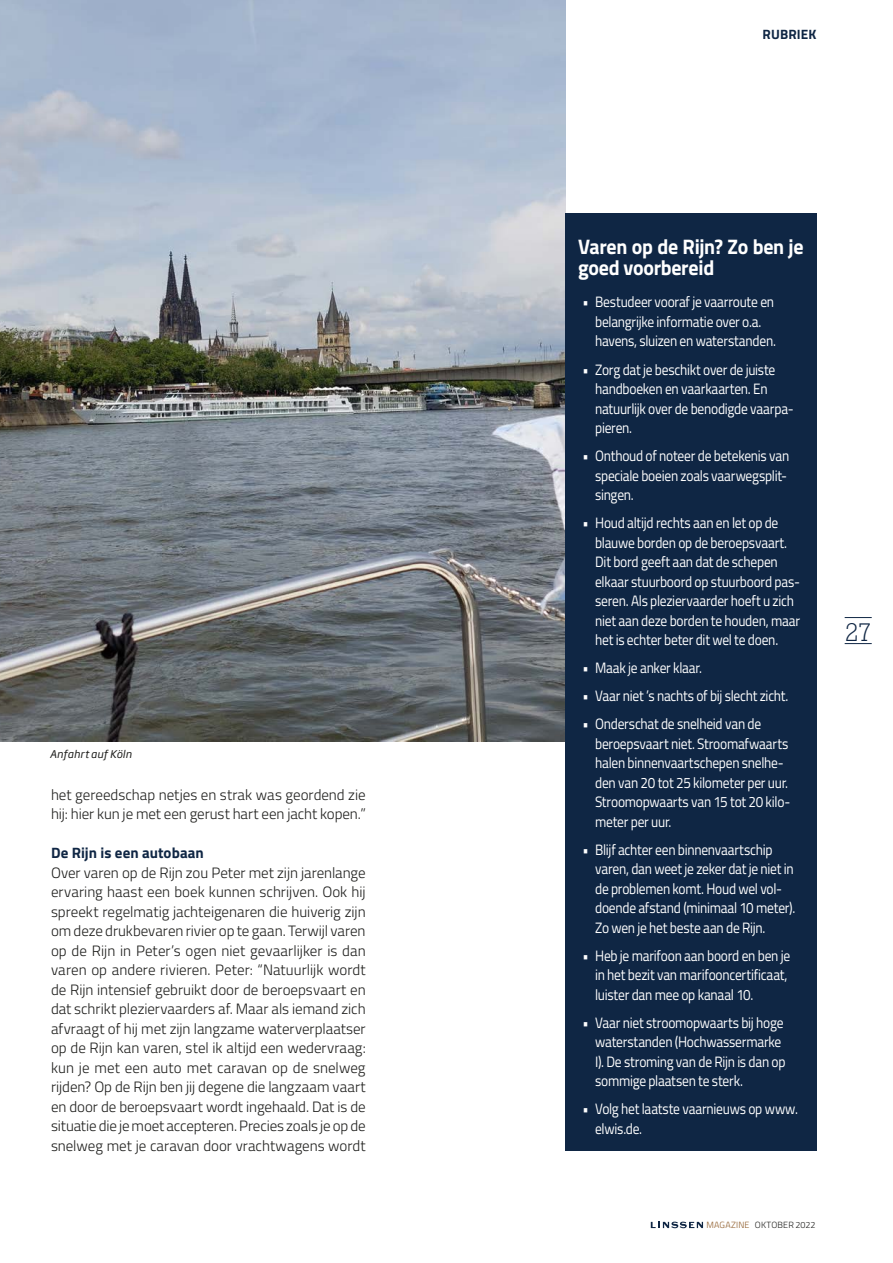
<style>
.page{position:relative;width:893px;height:1263px;background:#fff}
.page>*{position:absolute;margin:0;border:0;box-sizing:border-box;transform-origin:0 0}
.t1{font:300 24px "Rockwell Nova";color:#0f2644}
.t2{font:700 21px/21px "Titillium Web";letter-spacing:-.015em;color:#fff;scale:.95 1}
.t3{font:15px/19.5px "Titillium Web";letter-spacing:-.02em;color:#fff;scale:.9 1}
.t4{font:300 15px/19.5px "Titillium Web";color:#1d1d1b}
.t5{font:700 15px "Titillium Web";letter-spacing:.005em;color:#0f2644}
.t6{font:700 13.5px "Titillium Web";letter-spacing:.01em;color:#0f2644}
.t7{font:italic 10.5px "Soho Gothic Pro";letter-spacing:.015em;color:#1d1d1b}
.t8{font:300 9px "Titillium Web";letter-spacing:.015em;color:#1d1d1b}
.s1{color:#8e5b28}
</style>
<div class="page">
<img style="left:0;top:0;width:565px;height:741px">
<div style="left:565px;top:213px;width:251px;height:938px;background:#0f2644"></div>
<svg style="left:651px;top:1221px;width:52px;height:7px"></svg>
<svg style="left:844px;top:617px;width:28px;height:28px"></svg>
<p class="t7" style="left:50px;top:746px;width:83px">Anfahrt auf Köln</p>
<p class="t4" style="left:51px;top:784px;width:316px">het gereedschap netjes en strak was geordend zie hij: hier kun je met een gerust hart een jacht kopen.”</p>
<p class="t5" style="left:51px;top:841px;width:154px">De Rijn is een autobaan</p>
<p class="t4" style="left:51px;top:862px;width:316px;text-align:justify">Over varen op de Rijn zou Peter met zijn jarenlange ervaring haast een boek kunnen schrijven. Ook hij spreekt regelmatig jachteigenaren die huiverig zijn om deze drukbevaren rivier op te gaan. Terwijl varen op de Rijn in Peter’s ogen niet gevaarlijker is dan varen op andere rivieren. Peter: “Natuurlijk wordt de Rijn intensief gebruikt door de beroepsvaart en dat schrikt pleziervaarders af. Maar als iemand zich afvraagt of hij met zijn langzame waterverplaatser op de Rijn kan varen, stel ik altijd een wedervraag: kun je met een auto met caravan op de snelweg rijden? Op de Rijn ben jij degene die langzaam vaart en door de beroepsvaart wordt ingehaald. Dat is de situatie die je moet accepteren. Precies zoals je op de snelweg met je caravan door vrachtwagens wordt</p>
<p class="t6" style="left:763px;top:24px;width:55px">RUBRIEK</p>
<h2 class="t2" style="left:578px;top:235px;width:239px">Varen op de Rijn? Zo ben je goed voorbereid</h2>
<p class="t3" style="left:595px;top:292px;width:202px;text-indent:-13px">• Bestudeer vooraf je vaarroute en belangrijke informatie over o.a. havens, sluizen en waterstanden.</p>
<p class="t3" style="left:595px;top:359px;width:222px;text-indent:-13px">• Zorg dat je beschikt over de juiste handboeken en vaarkaarten. En natuurlijk over de benodigde vaarpa&shy;pieren.</p>
<p class="t3" style="left:595px;top:445px;width:217px;text-indent:-13px">• Onthoud of noteer de betekenis van speciale boeien zoals vaarwegsplit&shy;singen.</p>
<p class="t3" style="left:595px;top:512px;width:229px;text-indent:-13px">• Houd altijd rechts aan en let op de blauwe borden op de beroepsvaart.<br>Dit bord geeft aan dat de schepen elkaar stuurboord op stuurboord pas&shy;seren. Als pleziervaarder hoeft u zich niet aan deze borden te houden, maar het is echter beter dit wel te doen.</p>
<p class="t3" style="left:582px;top:657px;width:135px">• Maak je anker klaar.</p>
<p class="t3" style="left:582px;top:685px;width:231px">• Vaar niet ’s nachts of bij slecht zicht.</p>
<p class="t3" style="left:595px;top:713px;width:218px;text-indent:-13px">• Onderschat de snelheid van de beroepsvaart niet. Stroomafwaarts halen binnenvaartschepen snelhe&shy;den van 20 tot 25 kilometer per uur.<br>Stroomopwaarts van 15 tot 20 kilo&shy;meter per uur.</p>
<p class="t3" style="left:595px;top:839px;width:224px;text-indent:-13px">• Blijf achter een binnenvaartschip varen, dan weet je zeker dat je niet in de problemen komt. Houd wel vol&shy;doende afstand (minimaal 10 meter).<br>Zo wen je het beste aan de Rijn.</p>
<p class="t3" style="left:595px;top:945px;width:218px;text-indent:-13px">• Heb je marifoon aan boord en ben je in het bezit van marifooncertificaat, luister dan mee op kanaal 10.</p>
<p class="t3" style="left:595px;top:1012px;width:213px;text-indent:-13px">• Vaar niet stroomopwaarts bij hoge waterstanden (Hochwassermarke<br>I). De stroming van de Rijn is dan op sommige plaatsen te sterk.</p>
<p class="t3" style="left:595px;top:1098px;width:227px;text-indent:-13px">• Volg het laatste vaarnieuws op www. elwis.de.</p>
<h1 class="t1" style="left:845px;top:617px;width:29px">27</h1>
<p class="t8" style="left:706px;top:1218px;width:111px"><span class="s1">MAGAZINE</span> OKTOBER 2022</p>
</div>
